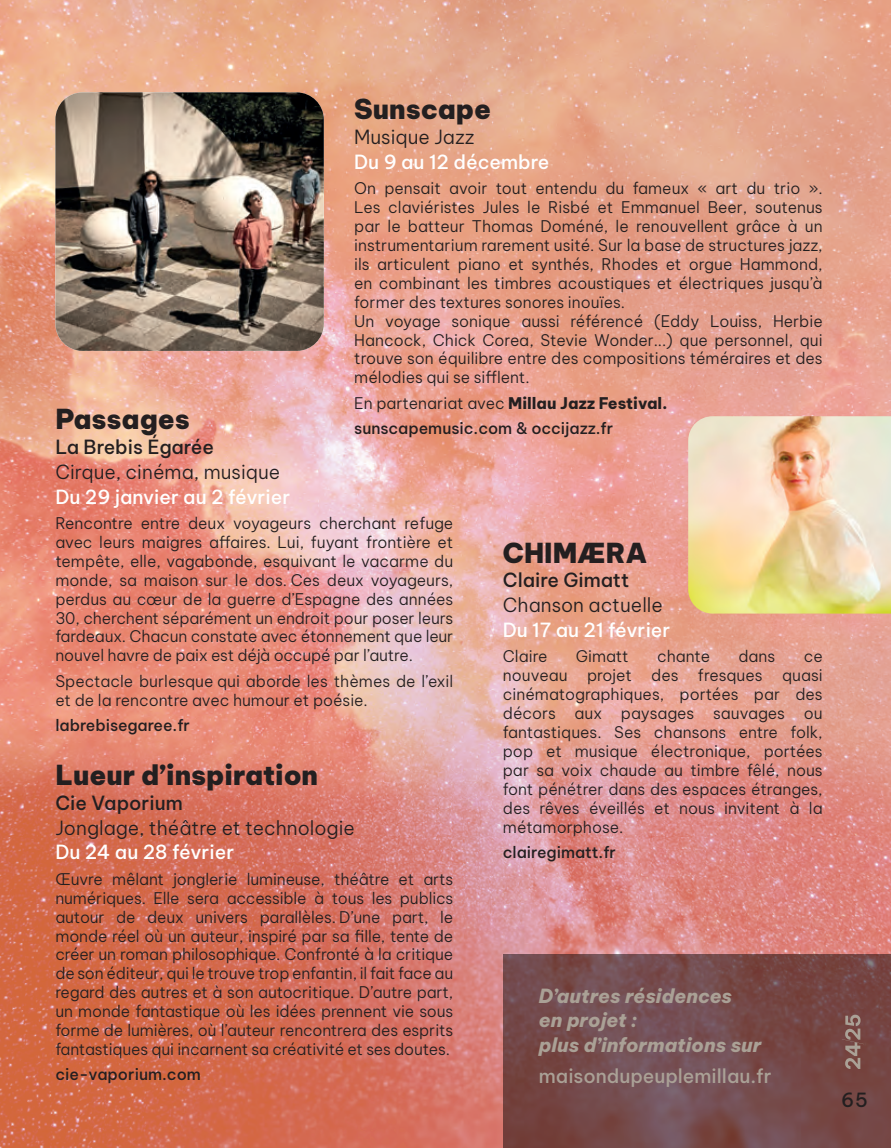
<style>
.page{position:relative;width:891px;height:1148px;background:#fff}
.page>*{position:absolute;margin:0;border:0;box-sizing:border-box;transform-origin:0 0}
.t1{font:900 27px "Be Vietnam Pro";color:#231f20}
.t2{font:300 19.12px "Be Vietnam Pro";color:#231f20}
.t3{font:500 19.12px "Be Vietnam Pro";color:#fff}
.t4{font:italic 800 19.12px/24.8px "Be Vietnam Pro";color:#aaa196}
.t5{font:500 19.12px "Be Vietnam Pro";color:#231f20}
.t6{font:500 19.12px "Be Vietnam Pro";color:#aaa196}
.t7{font:300 15.75px/18.9px "Be Vietnam Pro";color:#231f20;text-align:justify}
.t8{font:500 15.75px/25.2px "Be Vietnam Pro";color:#231f20}
.s1{font-weight:300}
.s2{font-weight:800}
</style>
<div class="page">
<img style="left:0;top:0;width:890px;height:1147px">
<svg style="left:503px;top:953px;width:387px;height:194px"></svg>
<img style="left:55px;top:92px;width:269px;height:259px">
<img style="left:688px;top:416px;width:202px;height:197px">
<svg style="left:841px;top:1014px;width:22px;height:54px"></svg>
<svg style="left:885px;top:1143px;width:6px;height:5px"></svg>
<h1 class="t1" style="left:354px;top:86px;width:138px">Sunscape</h1>
<p class="t2" style="left:354px;top:122px;width:121px">Musique Jazz</p>
<p class="t3" style="left:354px;top:146px;width:197px">Du 9 au 12 décembre</p>
<p class="t7" style="left:354px;top:177px;width:470px;text-align:left">On pensait avoir tout entendu du fameux « art du trio ».<br>Les claviéristes Jules le Risbé et Emmanuel Beer, soutenus par le batteur Thomas Doméné, le renouvellent grâce à un instrumentarium rarement usité. Sur la base de structures jazz, ils articulent piano et synthés, Rhodes et orgue Hammond, en combinant les timbres acoustiques et électriques jusqu’à former des textures sonores inouïes.<br>Un voyage sonique aussi référencé (Eddy Louiss, Herbie Hancock, Chick Corea, Stevie Wonder...) que personnel, qui trouve son équilibre entre des compositions téméraires et des mélodies qui se sifflent.</p>
<p class="t8" style="left:354px;top:388px;width:315px"><span class="s1">En partenariat avec</span> <span class="s2">Millau Jazz Festival. </span>sunscapemusic.com &amp; occijazz.fr</p>
<h1 class="t1" style="left:55px;top:395px;width:136px">Passages</h1>
<p class="t5" style="left:55px;top:431px;width:160px">La Brebis Égarée</p>
<p class="t2" style="left:55px;top:456px;width:226px">Cirque, cinéma, musique</p>
<p class="t3" style="left:55px;top:480px;width:236px">Du 29 janvier au 2 février</p>
<p class="t7" style="left:55px;top:512px;width:399px">Rencontre entre deux voyageurs cherchant refuge avec leurs maigres affaires. Lui, fuyant frontière et tempête, elle, vagabonde, esquivant le vacarme du monde, sa maison sur le dos. Ces deux voyageurs, perdus au cœur de la guerre d’Espagne des années 30, cherchent séparément un endroit pour poser leurs fardeaux. Chacun constate avec étonnement que leur nouvel havre de paix est déjà occupé par l’autre.</p>
<p class="t7" style="left:55px;top:669px;width:399px">Spectacle burlesque qui aborde les thèmes de l’exil et de la rencontre avec humour et poésie.</p>
<p class="t8" style="left:55px;top:710px;width:136px">labrebisegaree.fr</p>
<h1 class="t1" style="left:55px;top:751px;width:264px">Lueur d’inspiration</h1>
<p class="t5" style="left:55px;top:786px;width:129px">Cie Vaporium</p>
<p class="t2" style="left:55px;top:811px;width:301px">Jonglage, théâtre et technologie</p>
<p class="t3" style="left:55px;top:836px;width:180px">Du 24 au 28 février</p>
<p class="t7" style="left:55px;top:867px;width:399px">Œuvre mêlant jonglerie lumineuse, théâtre et arts numériques. Elle sera accessible à tous les publics autour de deux univers parallèles. D’une part, le monde réel où un auteur, inspiré par sa fille, tente de créer un roman philosophique. Confronté à la critique de son éditeur, qui le trouve trop enfantin, il fait face au regard des autres et à son autocritique. D’autre part, un monde fantastique où les idées prennent vie sous forme de lumières, où l’auteur rencontrera des esprits fantastiques qui incarnent sa créativité et ses doutes.</p>
<p class="t8" style="left:55px;top:1059px;width:147px">cie-vaporium.com</p>
<h1 class="t1" style="left:503px;top:529px;width:146px">CHIMÆRA</h1>
<p class="t5" style="left:503px;top:564px;width:128px">Claire Gimatt</p>
<p class="t2" style="left:503px;top:589px;width:161px">Chanson actuelle</p>
<p class="t3" style="left:503px;top:613px;width:169px">Du 17 au 21 février</p>
<p class="t7" style="left:503px;top:645px;width:46px">Claire</p>
<p class="t7" style="left:575px;top:645px;width:54px">Gimatt</p>
<p class="t7" style="left:657px;top:645px;width:54px">chante</p>
<p class="t7" style="left:738px;top:645px;width:38px">dans</p>
<p class="t7" style="left:503px;top:645px;width:321px;text-indent:301px">ce nouveau projet des fresques quasi cinématographiques, portées par des décors aux paysages sauvages ou fantastiques. Ses chansons entre folk, pop et musique électronique, portées par sa voix chaude au timbre fêlé, nous font pénétrer dans des espaces étranges, des rêves éveillés et nous invitent à la métamorphose.</p>
<p class="t8" style="left:503px;top:837px;width:115px">clairegimatt.fr</p>
<p class="t4" style="left:539px;top:980px;width:224px">D’autres résidences<br>en projet :<br>plus d’informations sur</p>
<p class="t6" style="left:539px;top:1059px;width:234px">maisondupeuplemillau.fr</p>
<p class="t5" style="left:841px;top:1083px;width:28px">65</p>
</div>
